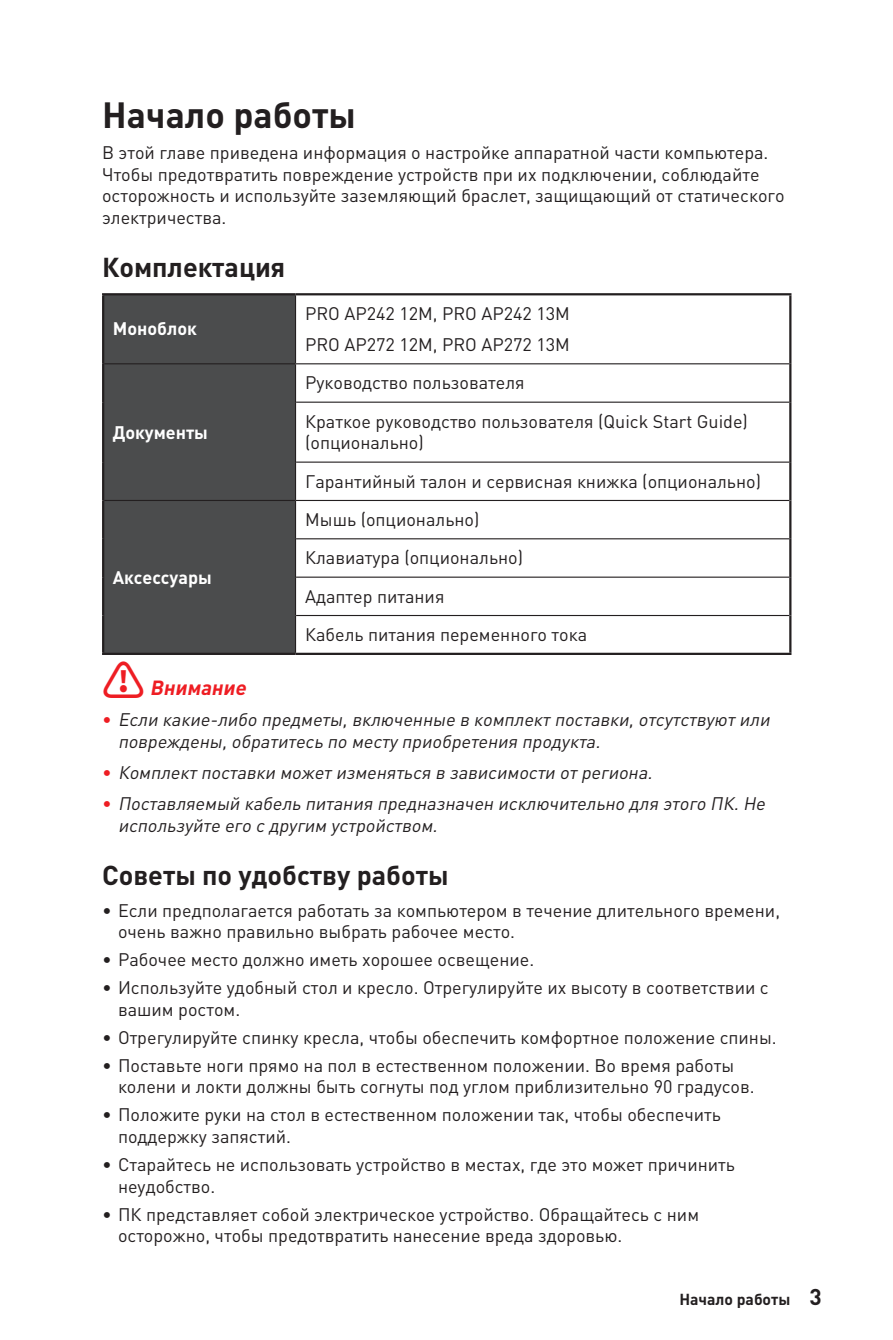
<style>
.page{position:relative;width:893px;height:1340px;background:#fff}
.page>*{position:absolute;margin:0;border:0;box-sizing:border-box;transform-origin:0 0}
.Title_1{font:700 36px "MSI Din Pro Noto CJK";color:#231f20}
.Title_2{font:700 27px "MSI Din Pro Noto CJK";color:#231f20}
.t1{font:italic 700 20.25px "MSI Din Pro Noto CJK";color:#ee1d23}
.Text{font:18px/21.6px "MSI Din Pro Noto CJK";color:#231f20}
.t2{font:italic 18px/21.6px "MSI Din Pro Noto CJK";color:#231f20}
.Table_Head{font:700 18px "MSI Din Pro Noto CJK";color:#fff}
.t3{font:700 15.75px "MSI Din Pro Noto CJK";color:#231f20}
.s1{font-style:normal;font-size:42.75px}
.s2{font-weight:700;font-style:normal;color:#ee1d23}
.s3{font-weight:700}
.s4{font-size:22.5px}
</style>
<div class="page">
<div style="left:104px;top:295px;width:191px;height:357px;background:#4b4c4d"></div>
<hr style="left:296px;top:401px;width:493px;height:2px;background:#231f20">
<hr style="left:296px;top:461px;width:493px;height:1px;background:#231f20">
<hr style="left:296px;top:500px;width:493px;height:1px;background:#231f20">
<hr style="left:296px;top:538px;width:493px;height:1px;background:#231f20">
<hr style="left:296px;top:576px;width:493px;height:1px;background:#231f20">
<hr style="left:296px;top:615px;width:493px;height:1px;background:#231f20">
<hr style="left:102px;top:652px;width:194px;height:3px;background:#231f20">
<hr style="left:295px;top:501px;width:1px;height:38px;background:#231f20">
<hr style="left:295px;top:539px;width:1px;height:38px;background:#231f20">
<hr style="left:295px;top:577px;width:1px;height:38px;background:#231f20">
<hr style="left:295px;top:615px;width:1px;height:37px;background:#231f20">
<hr style="left:104px;top:363px;width:192px;height:1px;background:#231f20">
<hr style="left:104px;top:500px;width:192px;height:1px;background:#231f20">
<hr style="left:295px;top:364px;width:1px;height:38px;background:#231f20">
<hr style="left:295px;top:402px;width:1px;height:60px;background:#231f20">
<hr style="left:295px;top:462px;width:1px;height:38px;background:#231f20">
<hr style="left:102px;top:293px;width:194px;height:2px;background:#231f20">
<hr style="left:102px;top:295px;width:2px;height:69px;background:#231f20">
<hr style="left:102px;top:364px;width:2px;height:38px;background:#231f20">
<hr style="left:102px;top:402px;width:2px;height:60px;background:#231f20">
<hr style="left:102px;top:462px;width:2px;height:38px;background:#231f20">
<hr style="left:789px;top:364px;width:2px;height:38px;background:#231f20">
<hr style="left:789px;top:402px;width:2px;height:60px;background:#231f20">
<hr style="left:789px;top:462px;width:2px;height:38px;background:#231f20">
<hr style="left:102px;top:500px;width:2px;height:39px;background:#231f20">
<hr style="left:102px;top:539px;width:2px;height:38px;background:#231f20">
<hr style="left:102px;top:577px;width:2px;height:38px;background:#231f20">
<hr style="left:102px;top:615px;width:2px;height:37px;background:#231f20">
<hr style="left:789px;top:500px;width:2px;height:39px;background:#231f20">
<hr style="left:789px;top:539px;width:2px;height:38px;background:#231f20">
<hr style="left:789px;top:577px;width:2px;height:38px;background:#231f20">
<hr style="left:789px;top:615px;width:2px;height:37px;background:#231f20">
<hr style="left:296px;top:652px;width:495px;height:3px;background:#231f20">
<hr style="left:296px;top:293px;width:495px;height:2px;background:#231f20">
<hr style="left:789px;top:295px;width:2px;height:69px;background:#231f20">
<hr style="left:295px;top:295px;width:1px;height:68px;background:#231f20">
<hr style="left:296px;top:363px;width:493px;height:1px;background:#231f20">
<p class="Title_1" style="left:102px;top:94px;width:255px">Начало работы</p>
<p class="Text" style="left:102px;top:142px;width:684px">В этой главе приведена информация о настройке аппаратной части компьютера.<br>Чтобы предотвратить повреждение устройств при их подключении, соблюдайте осторожность и используйте заземляющий браслет, защищающий от статического электричества.</p>
<p class="Title_2" style="left:102px;top:252px;width:185px">Комплектация</p>
<p class="Table_Head" style="left:113px;top:319px;width:85px">Моноблок</p>
<p class="Table_Head" style="left:113px;top:422px;width:97px">Документы</p>
<p class="Table_Head" style="left:113px;top:567px;width:101px">Аксессуары</p>
<p class="Text" style="left:305px;top:303px;width:266px">PRO AP242 12M, PRO AP242 13M</p>
<p class="Text" style="left:305px;top:334px;width:266px">PRO AP272 12M, PRO AP272 13M</p>
<p class="Text" style="left:305px;top:372px;width:221px">Руководство пользователя</p>
<p class="Text" style="left:305px;top:411px;width:444px">Краткое руководство пользователя (Quick Start Guide) (опционально)</p>
<p class="Text" style="left:305px;top:470px;width:457px">Гарантийный талон и сервисная книжка (опционально)</p>
<p class="Text" style="left:305px;top:509px;width:176px">Мышь (опционально)</p>
<p class="Text" style="left:305px;top:547px;width:220px">Клавиатура (опционально)</p>
<p class="Text" style="left:305px;top:585px;width:141px">Адаптер питания</p>
<p class="Text" style="left:305px;top:624px;width:284px">Кабель питания переменного тока</p>
<p class="t1" style="left:102px;top:676px;width:156px"><span class="s1">⚠</span> Внимание</p>
<p class="t2" style="left:118px;top:709px;width:662px;text-indent:-16px"><span class="s2">∙</span> Есликакие-либопредметы,включенныевкомплектпоставки,отсутствуютили повреждены,обратитесьпоместуприобретенияпродукта.</p>
<p class="t2" style="left:102px;top:762px;width:561px"><span class="s2">∙</span> Комплектпоставкиможетизменятьсявзависимостиотрегиона.</p>
<p class="t2" style="left:118px;top:793px;width:658px;text-indent:-16px"><span class="s2">∙</span> ПоставляемыйкабельпитанияпредназначенисключительнодляэтогоПК.Не используйтеегосдругимустройством.</p>
<p class="Title_2" style="left:102px;top:860px;width:348px">Советы по удобству работы</p>
<p class="Text" style="left:118px;top:899px;width:664px;text-indent:-16px"><span class="s3">∙</span> Если предполагается работать за компьютером в течение длительного времени, очень важно правильно выбрать рабочее место.</p>
<p class="Text" style="left:102px;top:949px;width:434px"><span class="s3">∙</span> Рабочее место должно иметь хорошее освещение.</p>
<p class="Text" style="left:118px;top:977px;width:652px;text-indent:-16px"><span class="s3">∙</span> Используйте удобный стол и кресло. Отрегулируйте их высоту в соответствии с вашим ростом.</p>
<p class="Text" style="left:102px;top:1026px;width:676px"><span class="s3">∙</span> Отрегулируйте спинку кресла, чтобы обеспечить комфортное положение спины.</p>
<p class="Text" style="left:118px;top:1054px;width:638px;text-indent:-16px"><span class="s3">∙</span> Поставьте ноги прямо на пол в естественном положении. Во время работы колени и локти должны быть согнуты под углом приблизительно 90 градусов.</p>
<p class="Text" style="left:118px;top:1104px;width:604px;text-indent:-16px"><span class="s3">∙</span> Положите руки на стол в естественном положении так, чтобы обеспечить поддержку запястий.</p>
<p class="Text" style="left:118px;top:1153px;width:618px;text-indent:-16px"><span class="s3">∙</span> Старайтесь не использовать устройство в местах, где это может причинить неудобство.</p>
<p class="Text" style="left:118px;top:1203px;width:583px;text-indent:-16px"><span class="s3">∙</span> ПК представляет собой электрическое устройство. Обращайтесь с ним осторожно, чтобы предотвратить нанесение вреда здоровью.</p>
<p class="t3" style="left:679px;top:1289px;width:144px">Начало работы <span class="s4">3</span></p>
</div>
